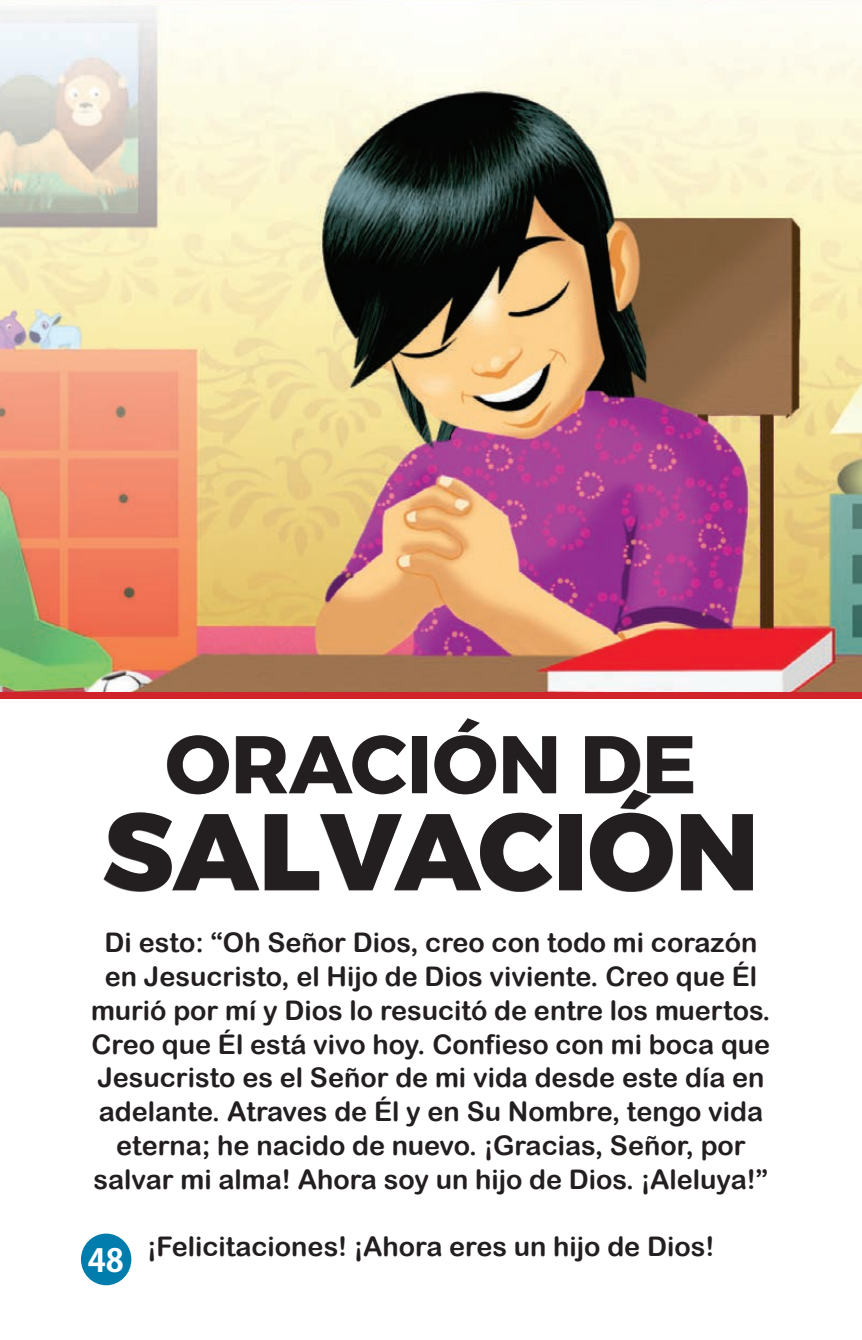
<style>
.page{position:relative;width:862px;height:1340px;background:#fff}
.page>*{position:absolute;margin:0;border:0;box-sizing:border-box;transform-origin:0 0}
.t1{font:800 108px "Montserrat";color:#231f20}
.t2{font:700 81px "Montserrat";color:#231f20}
.t3{font:700 31.5px "Koz Go Pr 6 N";color:#fff}
.t4{font:27px/33.8px "Arial Rounded MT Bold";color:#231f20;text-align:center}
</style>
<div class="page">
<img style="left:0;top:0;width:861px;height:692px">
<div style="left:81px;top:1233px;width:50px;height:52px;background:#007dad;border-radius:50%"></div>
<div style="left:0;top:692px;width:861px;height:6px;background:#d1232a"></div>
<div style="left:104px;top:718px;width:648px;height:173px;background:#231f20;opacity:.75"></div>
<h2 class="t2" style="left:165px;top:699px;width:532px">ORACIÓN DE</h2>
<h1 class="t1" style="left:103px;top:763px;width:657px">SALVACIÓN</h1>
<p class="t4" style="left:91px;top:925px;width:680px">Di esto: “Oh Señor Dios, creo con todo mi corazón en Jesucristo, el Hijo de Dios viviente. Creo que Él murió por mí y Dios lo resucitó de entre los muertos.<br>Creo que Él está vivo hoy. Confieso con mi boca que Jesucristo es el Señor de mi vida desde este día en adelante. Atraves de Él y en Su Nombre, tengo vida eterna; he nacido de nuevo. ¡Gracias, Señor, por salvar mi alma! Ahora soy un hijo de Dios. ¡Aleluya!”</p>
<p class="t3" style="left:88px;top:1242px;width:38px">48</p>
<p class="t4" style="left:147px;top:1229px;width:568px">¡Felicitaciones! ¡Ahora eres un hijo de Dios!</p>
</div>
